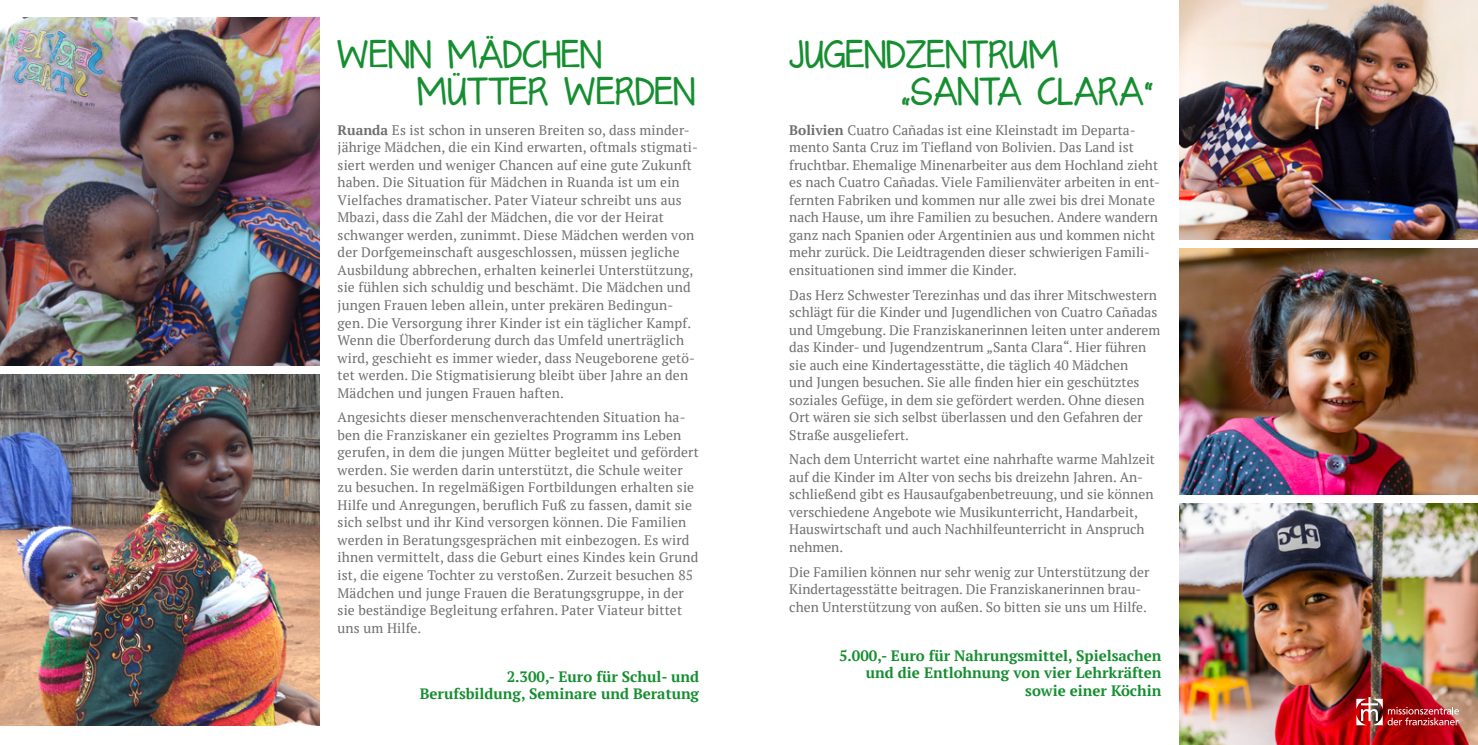
<style>
.page{position:relative;width:1478px;height:745px;background:#fff}
.page>*{position:absolute;margin:0;border:0;box-sizing:border-box;transform-origin:0 0}
.t1{font:700 32.5px/37.5px "KG Like A Skyscraper";color:#158e30}
.t2{font:700 15px/17.5px "PT Serif";color:#158e30;text-align:right}
.t3{font:13.75px/17.5px "PT Serif";letter-spacing:.01em;color:#706f6f}
.s1{font-weight:700}
</style>
<div class="page">
<img style="left:0;top:18px;width:319px;height:347px">
<img style="left:0;top:374px;width:319px;height:350px">
<img style="left:1180px;top:248px;width:298px;height:246px">
<img style="left:1180px;top:503px;width:298px;height:241px">
<img style="left:1356px;top:696px;width:103px;height:28px">
<img style="left:1180px;top:0;width:297px;height:239px">
<h1 class="t1" style="left:417px;top:36px;width:280px;text-indent:-79px">WENN MÄDCHEN<br>MÜTTER WERDEN</h1>
<p class="t3" style="left:338px;top:121px;width:362px"><span class="s1">Ruanda</span> Es ist schon in unseren Breiten so, dass minder&shy;jährige Mädchen, die ein Kind erwarten, oftmals stigmati&shy;siert werden und weniger Chancen auf eine gute Zukunft haben. Die Situation für Mädchen in Ruanda ist um ein Vielfaches dramatischer. Pater Viateur schreibt uns aus Mbazi, dass die Zahl der Mädchen, die vor der Heirat schwanger werden, zunimmt. Diese Mädchen werden von der Dorfgemeinschaft ausgeschlossen, müssen jegliche Ausbildung abbrechen, erhalten keinerlei Unterstützung, sie fühlen sich schuldig und beschämt. Die Mädchen und jungen Frauen leben allein, unter prekären Bedingun&shy;gen. Die Versorgung ihrer Kinder ist ein täglicher Kampf.<br>Wenn die Überforderung durch das Umfeld unerträglich wird, geschieht es immer wieder, dass Neugeborene getö&shy;tet werden. Die Stigmatisierung bleibt über Jahre an den Mädchen und jungen Frauen haften.</p>
<p class="t3" style="left:338px;top:408px;width:363px">Angesichts dieser menschenverachtenden Situation ha&shy;ben die Franziskaner ein gezieltes Programm ins Leben gerufen, in dem die jungen Mütter begleitet und gefördert werden. Sie werden darin unterstützt, die Schule weiter zu besuchen. In regelmäßigen Fortbildungen erhalten sie Hilfe und Anregungen, beruflich Fuß zu fassen, damit sie sich selbst und ihr Kind versorgen können. Die Familien werden in Beratungsgesprächen mit einbezogen. Es wird ihnen vermittelt, dass die Geburt eines Kindes kein Grund ist, die eigene Tochter zu verstoßen. Zurzeit besuchen 85<br>Mädchen und junge Frauen die Beratungsgruppe, in der sie beständige Begleitung erfahren. Pater Viateur bittet uns um Hilfe.</p>
<p class="t2" style="left:420px;top:667px;width:281px">2.300,- Euro für Schul- und<br>Berufsbildung, Seminare und Beratung</p>
<h1 class="t1" style="left:900px;top:36px;width:255px;text-indent:-111px">JUGENDZENTRUM „SANTA CLARA“</h1>
<p class="t3" style="left:789px;top:121px;width:372px"><span class="s1">Bolivien</span> Cuatro Cañadas ist eine Kleinstadt im Departa&shy;mento Santa Cruz im Tiefland von Bolivien. Das Land ist fruchtbar. Ehemalige Minenarbeiter aus dem Hochland zieht es nach Cuatro Cañadas. Viele Familienväter arbeiten in ent&shy;fernten Fabriken und kommen nur alle zwei bis drei Monate nach Hause, um ihre Familien zu besuchen. Andere wandern ganz nach Spanien oder Argentinien aus und kommen nicht mehr zurück. Die Leidtragenden dieser schwierigen Famili&shy;ensituationen sind immer die Kinder.</p>
<p class="t3" style="left:789px;top:285px;width:372px">Das Herz Schwester Terezinhas und das ihrer Mitschwestern schlägt für die Kinder und Jugendlichen von Cuatro Cañadas und Umgebung. Die Franziskanerinnen leiten unter anderem das Kinder- und Jugendzentrum „Santa Clara“. Hier führen sie auch eine Kindertagesstätte, die täglich 40 Mädchen<br>und Jungen besuchen. Sie alle finden hier ein geschütztes soziales Gefüge, in dem sie gefördert werden. Ohne diesen Ort wären sie sich selbst überlassen und den Gefahren der Straße ausgeliefert.</p>
<p class="t3" style="left:789px;top:450px;width:367px">Nach dem Unterricht wartet eine nahrhafte warme Mahlzeit auf die Kinder im Alter von sechs bis dreizehn Jahren. An&shy;schließend gibt es Hausaufgabenbetreuung, und sie können verschiedene Angebote wie Musikunterricht, Handarbeit, Hauswirtschaft und auch Nachhilfeunterricht in Anspruch nehmen.</p>
<p class="t3" style="left:789px;top:562px;width:361px">Die Familien können nur sehr wenig zur Unterstützung der<br>Kindertagesstätte beitragen. Die Franziskanerinnen brau&shy;chen Unterstützung von außen. So bitten sie uns um Hilfe.</p>
<p class="t2" style="left:839px;top:646px;width:324px">5.000,- Euro für Nahrungsmittel, Spielsachen und die Entlohnung von vier Lehrkräften sowie einer Köchin</p>
</div>
